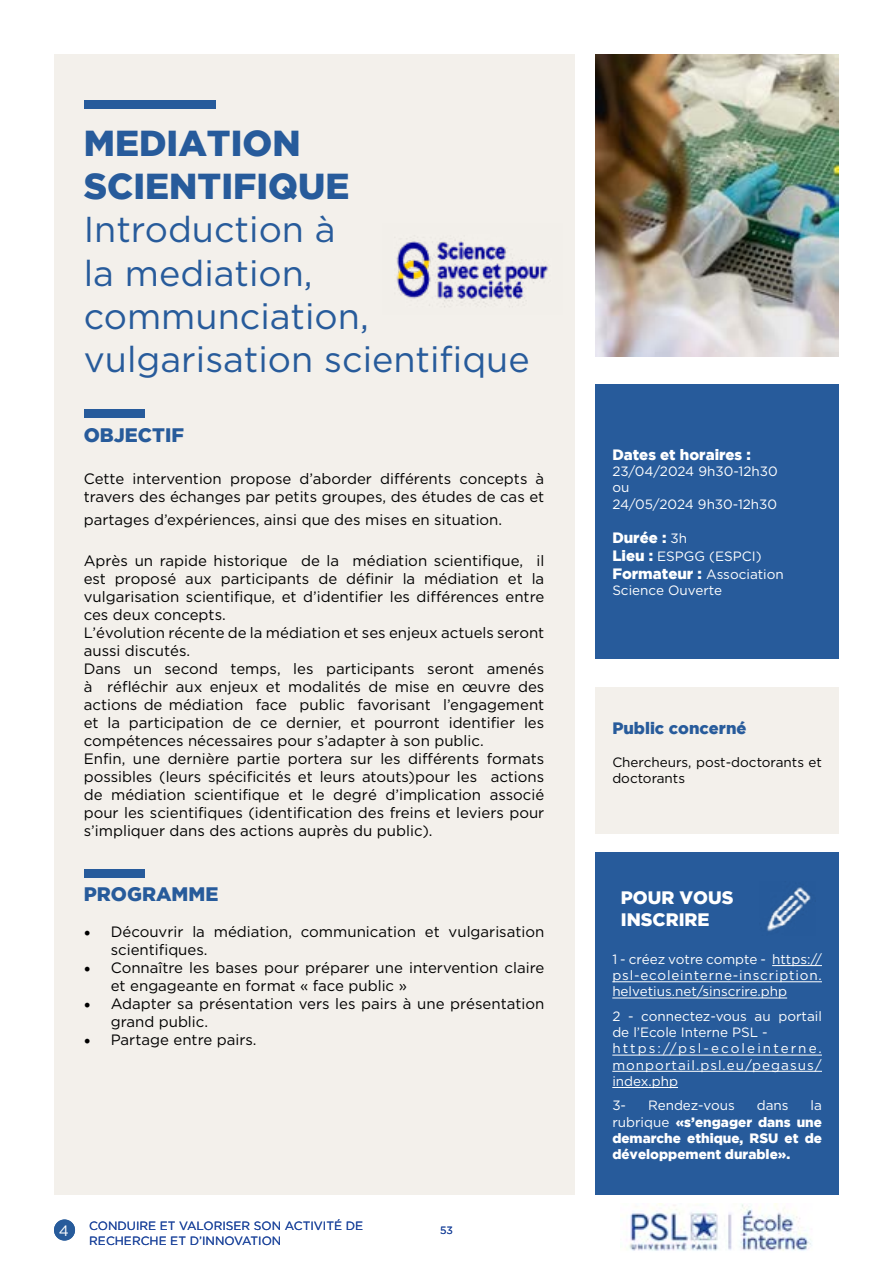
<style>
.page{position:relative;width:893px;height:1263px;background:#fff}
.page>*{position:absolute;margin:0;border:0;box-sizing:border-box;transform-origin:0 0}
.t1{font:36px/43.2px "Gotham";color:#275b9b}
.t2{font:900 36px/43.2px "Gotham";color:#275b9b}
.t3{font:900 19.5px "Gotham";color:#275b9b}
.t4{font:900 18px/21.6px "Gotham";color:#fff}
.t5{font:900 16.5px "Gotham";color:#275b9b}
.t6{font:15px/18px "Gotham";color:#000}
.t7{font:900 15px "Gotham";color:#fff}
.t8{font:15px "Gotham";color:#fff}
.t9{font:13.5px/16.2px "Gotham";color:#fff}
.t10{font:900 13.5px/16.2px "Gotham";color:#fff;text-align:justify}
.t11{font:13.5px/16.2px "Gotham";color:#000}
.t12{font:12px/14.4px "Gotham";color:#1c449b}
.t13{font:10.5px "Gotham";color:#1c449b}
.s1{font-family:"Minion Pro";font-size:18px}
.s2{font-weight:400;font-size:13.5px}
.s3{font-weight:900;font-size:15px}
.s4{font-weight:400}
</style>
<div class="page">
<img style="left:626px;top:1203px;width:186px;height:48px">
<img style="left:595px;top:54px;width:244px;height:302px">
<div style="left:595px;top:853px;width:244px;height:342px;background:#275b9b"></div>
<hr style="left:772px;top:965px;width:50px;height:1px;background:#fff">
<hr style="left:612px;top:981px;width:210px;height:1px;background:#fff">
<hr style="left:612px;top:998px;width:175px;height:1px;background:#fff">
<hr style="left:612px;top:1055px;width:210px;height:1px;background:#fff">
<hr style="left:612px;top:1071px;width:210px;height:1px;background:#fff">
<hr style="left:612px;top:1087px;width:66px;height:1px;background:#fff">
<div style="left:595px;top:385px;width:244px;height:274px;background:#275b9b"></div>
<div style="left:595px;top:688px;width:244px;height:145px;background:#f3f0eb"></div>
<div style="left:54px;top:54px;width:520px;height:1141px;background:#f3f0eb"></div>
<div style="left:84px;top:869px;width:61px;height:9px;background:#275b9b"></div>
<div style="left:54px;top:1219px;width:21px;height:21px;background:#275b9b;border-radius:50%"></div>
<div style="left:84px;top:100px;width:131px;height:8px;background:#275b9b"></div>
<div style="left:84px;top:409px;width:61px;height:9px;background:#275b9b"></div>
<img style="left:396px;top:241px;width:152px;height:66px">
<h1 class="t2" style="left:84px;top:121px;width:267px">MEDIATION<br>SCIENTIFIQUE</h1>
<h1 class="t1" style="left:84px;top:207px;width:447px">Introduction à<br>la mediation, communciation, vulgarisation scientifique</h1>
<h2 class="t3" style="left:84px;top:424px;width:102px">OBJECTIF</h2>
<p class="t6" style="left:84px;top:469px;width:462px">Cette intervention propose d’aborder différents concepts à travers des échanges par petits groupes, des études de cas et</p>
<p class="t6" style="left:84px;top:510px;width:420px">partages d’expériences, ainsi que des mises en situation.</p>
<p class="t6" style="left:84px;top:552px;width:462px">Après un rapide historique de la médiation scientifique, il est proposé aux participants de définir la médiation et la vulgarisation scientifique, et d’identifier les différences entre ces deux concepts.<br>L’évolution récente de la médiation et ses enjeux actuels seront aussi discutés.<br>Dans un second temps, les participants seront amenés à réfléchir aux enjeux et modalités de mise en œuvre des actions de médiation face public favorisant l’engagement et la participation de ce dernier, et pourront identifier les compétences nécessaires pour s’adapter à son public.<br>Enfin, une dernière partie portera sur les différents formats possibles (leurs spécificités et leurs atouts)pour les actions de médiation scientifique et le degré d’implication associé pour les scientifiques (identification des freins et leviers pour s’impliquer dans des actions auprès du public).</p>
<h2 class="t3" style="left:84px;top:883px;width:136px">PROGRAMME</h2>
<p class="t6" style="left:111px;top:923px;width:435px;text-indent:-27px"><span class="s1">•</span> Découvrir la médiation, communication et vulgarisation scientifiques.</p>
<p class="t6" style="left:111px;top:959px;width:435px;text-indent:-27px"><span class="s1">•</span> Connaître les bases pour préparer une intervention claire et engageante en format « face public »</p>
<p class="t6" style="left:111px;top:995px;width:435px;text-indent:-27px"><span class="s1">•</span> Adapter sa présentation vers les pairs à une présentation grand public.</p>
<p class="t6" style="left:84px;top:1031px;width:174px"><span class="s1">•</span> Partage entre pairs.</p>
<p class="t8" style="left:59px;top:1222px;width:12px">4</p>
<p class="t12" style="left:89px;top:1218px;width:276px">CONDUIRE ET VALORISER SON ACTIVITÉ DE<br>RECHERCHE ET D’INNOVATION</p>
<p class="t13" style="left:440px;top:1225px;width:14px">53</p>
<p class="t7" style="left:612px;top:446px;width:140px">Dates et horaires :</p>
<p class="t9" style="left:612px;top:463px;width:167px">23/04/2024 9h30-12h30 ou<br>24/05/2024 9h30-12h30</p>
<p class="t7" style="left:612px;top:529px;width:76px">Durée : <span class="s2">3h</span></p>
<p class="t9" style="left:612px;top:547px;width:173px;line-height:18px"><span class="s3">Lieu :</span> ESPGG (ESPCI)<br><span class="s3">Formateur :</span> Association</p>
<p class="t9" style="left:612px;top:582px;width:111px">Science Ouverte</p>
<p class="t5" style="left:612px;top:719px;width:136px">Public concerné</p>
<p class="t11" style="left:612px;top:753px;width:211px">Chercheurs, post-doctorants et doctorants</p>
<p class="t4" style="left:621px;top:887px;width:114px">POUR VOUS<br>INSCRIRE</p>
<p class="t9" style="left:612px;top:951px;width:211px;text-align:justify">1 - créez votre compte - https:// psl-ecoleinterne-inscription. helvetius.net/sinscrire.php</p>
<p class="t9" style="left:612px;top:1008px;width:211px">2 - connectez-vous au portail de l’Ecole Interne PSL - https://psl-ecoleinterne. monportail.psl.eu/pegasus/ index.php</p>
<p class="t9" style="left:612px;top:1097px;width:15px">3-</p>
<p class="t9" style="left:648px;top:1097px;width:88px">Rendez-vous</p>
<p class="t9" style="left:757px;top:1097px;width:33px">dans</p>
<p class="t9" style="left:635px;top:1097px;width:154px">fait s votre demande</p>
<p class="t10" style="left:612px;top:1097px;width:211px;text-indent:198px"><span class="s4">la rubrique</span> «s’engager dans une demarche ethique, RSU et de développement durable».</p>
<p class="t9" style="left:612px;top:1097px;width:211px;text-indent:193px">en « ça m’intéresse » pour êtr recontacté à l’o verture de la prochaine session ou inscrivez-</p>
</div>
